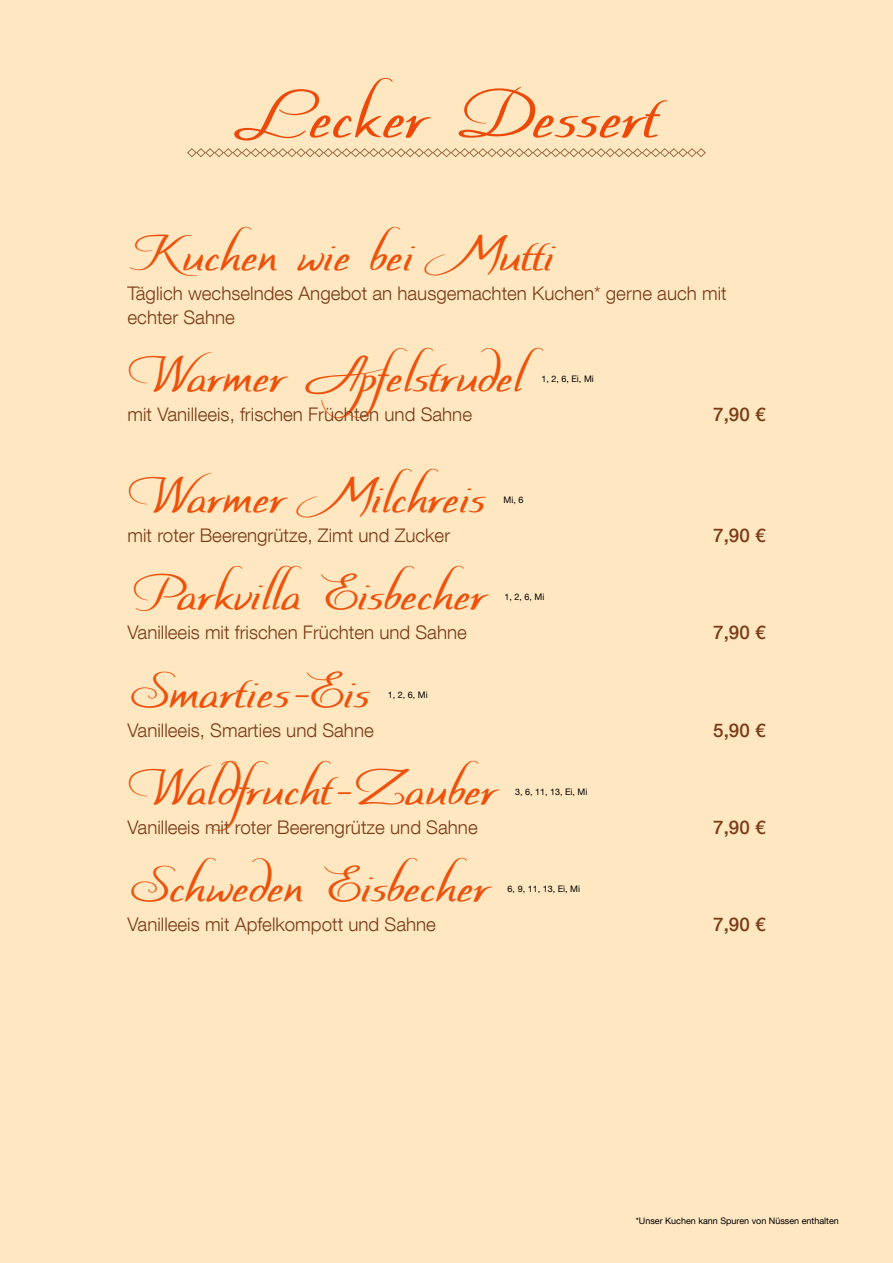
<style>
.page{position:relative;width:893px;height:1263px;background:#ffe7c1}
.page>*{position:absolute;margin:0;border:0;box-sizing:border-box;transform-origin:0 0}
.t1{font:67.5px "Certificate";color:#ec520b}
.t2{font:49.5px "Certificate";color:#ec520b}
.t3{font:300 18.75px/24px "Helvetica Neue LT Com";color:#793c17}
.t4{font:500 18.75px "Helvetica Neue LT Com";color:#793c17}
.t5{font:9px "Helvetica Neue LT Com";color:#000}
</style>
<div class="page">
<svg style="left:187px;top:148px;width:519px;height:10px"></svg>
<h1 class="t1" style="left:235px;top:74px;width:424px">Lecker Dessert</h1>
<h2 class="t2" style="left:128px;top:224px;width:428px">Kuchen wie bei Mutti</h2>
<p class="t3" style="left:128px;top:281px;width:601px">Täglich wechselndes Angebot an hausgemachten Kuchen* gerne auch mit echter Sahne</p>
<h2 class="t2" style="left:128px;top:345px;width:397px">Warmer Apfelstrudel</h2>
<p class="t5" style="left:541px;top:373px;width:54px">1, 2, 6, Ei, Mi</p>
<p class="t3" style="left:128px;top:402px;width:346px">mit Vanilleeis, frischen Früchten und Sahne</p>
<p class="t4" style="left:713px;top:403px;width:54px">7,90 €</p>
<h2 class="t2" style="left:128px;top:466px;width:359px">Warmer Milchreis</h2>
<p class="t5" style="left:504px;top:494px;width:21px">Mi, 6</p>
<p class="t3" style="left:128px;top:523px;width:324px">mit roter Beerengrütze, Zimt und Zucker</p>
<p class="t4" style="left:713px;top:524px;width:54px">7,90 €</p>
<h2 class="t2" style="left:128px;top:563px;width:360px">Parkvilla Eisbecher</h2>
<p class="t5" style="left:505px;top:592px;width:41px">1, 2, 6, Mi</p>
<p class="t3" style="left:128px;top:620px;width:341px">Vanilleeis mit frischen Früchten und Sahne</p>
<p class="t4" style="left:713px;top:621px;width:54px">7,90 €</p>
<h2 class="t2" style="left:128px;top:660px;width:243px">Smarties-Eis</h2>
<p class="t5" style="left:388px;top:689px;width:41px">1, 2, 6, Mi</p>
<p class="t3" style="left:128px;top:717px;width:248px">Vanilleeis, Smarties und Sahne</p>
<p class="t4" style="left:713px;top:719px;width:54px">5,90 €</p>
<h2 class="t2" style="left:128px;top:758px;width:370px">Waldfrucht-Zauber</h2>
<p class="t5" style="left:515px;top:786px;width:74px">3, 6, 11, 13, Ei, Mi</p>
<p class="t3" style="left:128px;top:815px;width:352px">Vanilleeis mit roter Beerengrütze und Sahne</p>
<p class="t4" style="left:713px;top:816px;width:54px">7,90 €</p>
<h2 class="t2" style="left:128px;top:855px;width:363px">Schweden Eisbecher</h2>
<p class="t5" style="left:508px;top:883px;width:74px">6, 9, 11, 13, Ei, Mi</p>
<p class="t3" style="left:128px;top:912px;width:310px">Vanilleeis mit Apfelkompott und Sahne</p>
<p class="t4" style="left:713px;top:913px;width:54px">7,90 €</p>
<p class="t5" style="left:636px;top:1215px;width:205px">*Unser Kuchen kann Spuren von Nüssen enthalten</p>
</div>
